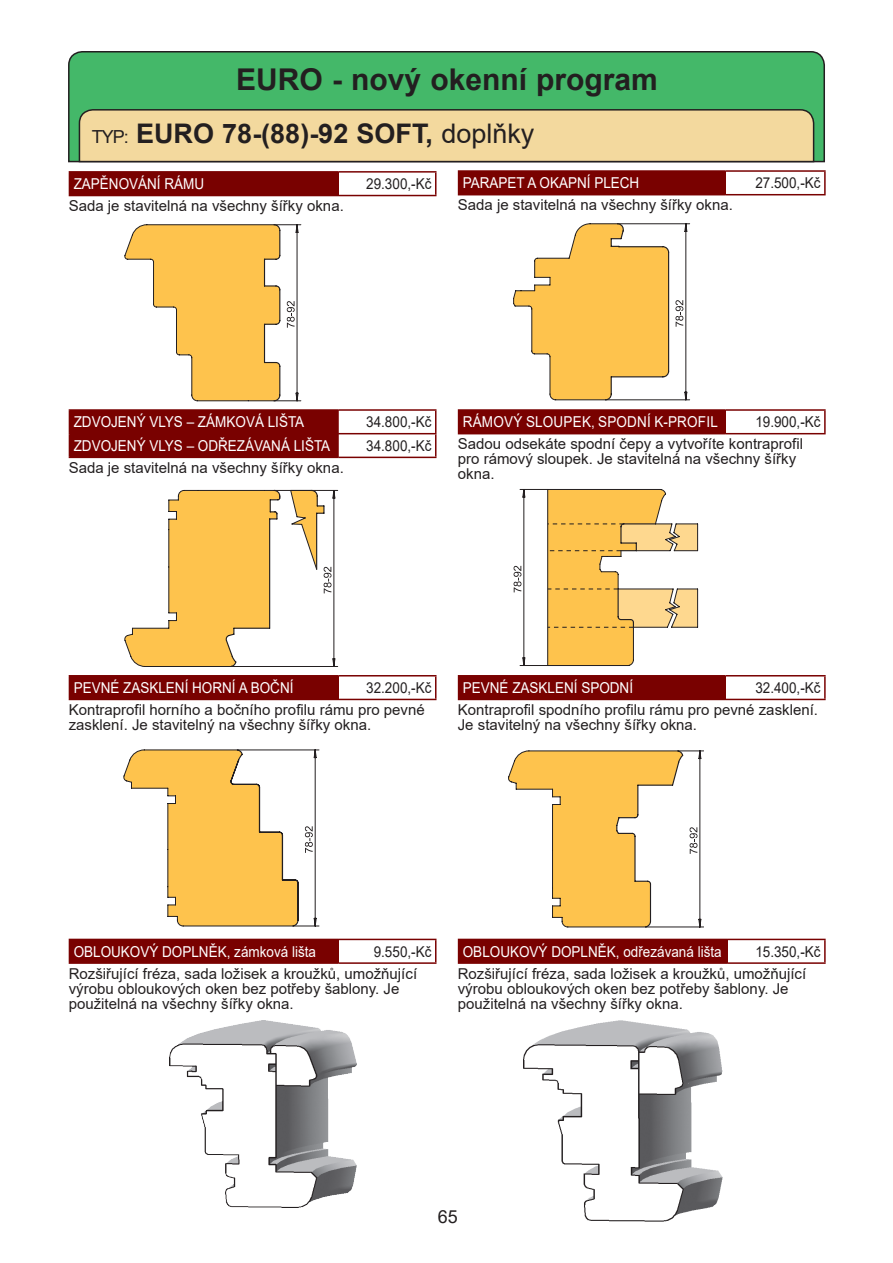
<style>
.page{position:relative;width:893px;height:1263px;background:#fff}
.page>*{position:absolute;margin:0;border:0;box-sizing:border-box;transform-origin:0 0}
.t1{font:700 30px "Arial";color:#231f20}
.t2{font:700 27px "Arial";color:#231f20}
.t3{font:18px "Arial";color:#231f20}
.ppu{font:15px/15px "Arial";color:#231f20}
.inverze{font:15px "Arial";color:#fff;scale:.9 1}
.inverze-2{font:15px "Arial";color:#231f20}
.inverze-3{font:15px "Arial";color:#231f20;scale:.9 1}
.s1{font-weight:400;font-size:18px}
.s2{font-weight:400}
</style>
<div class="page">
<svg style="left:124px;top:224px;width:177px;height:178px"></svg>
<svg style="left:513px;top:223px;width:177px;height:178px"></svg>
<svg style="left:124px;top:489px;width:214px;height:178px"></svg>
<svg style="left:514px;top:489px;width:184px;height:177px"></svg>
<svg style="left:508px;top:750px;width:196px;height:177px"></svg>
<svg style="left:123px;top:749px;width:196px;height:178px"></svg>
<img style="left:169px;top:1020px;width:187px;height:187px">
<img style="left:524px;top:1020px;width:198px;height:201px">
<div style="left:69px;top:172px;width:270px;height:24px;background:#790100"></div>
<hr style="left:69px;top:171px;width:270px;height:2px;background:#790100">
<hr style="left:339px;top:171px;width:97px;height:2px;background:#790100">
<svg style="left:435px;top:173px;width:1px;height:22px"></svg>
<hr style="left:339px;top:195px;width:97px;height:1px;background:#790100">
<div style="left:459px;top:171px;width:267px;height:24px;background:#790100"></div>
<hr style="left:458px;top:170px;width:268px;height:2px;background:#790100">
<svg style="left:458px;top:172px;width:1px;height:22px"></svg>
<hr style="left:726px;top:170px;width:100px;height:2px;background:#790100">
<hr style="left:824px;top:172px;width:2px;height:22px;background:#790100">
<hr style="left:458px;top:194px;width:268px;height:1px;background:#790100">
<hr style="left:726px;top:194px;width:100px;height:1px;background:#790100">
<div style="left:459px;top:410px;width:267px;height:24px;background:#790100"></div>
<hr style="left:458px;top:409px;width:268px;height:2px;background:#790100">
<svg style="left:458px;top:411px;width:1px;height:22px"></svg>
<hr style="left:726px;top:409px;width:100px;height:2px;background:#790100">
<hr style="left:824px;top:411px;width:2px;height:22px;background:#790100">
<hr style="left:458px;top:433px;width:268px;height:1px;background:#790100">
<hr style="left:726px;top:433px;width:100px;height:1px;background:#790100">
<div style="left:69px;top:676px;width:270px;height:23px;background:#790100"></div>
<hr style="left:69px;top:675px;width:270px;height:1px;background:#790100">
<hr style="left:339px;top:675px;width:97px;height:1px;background:#790100">
<svg style="left:435px;top:676px;width:1px;height:23px"></svg>
<hr style="left:69px;top:699px;width:270px;height:1px;background:#790100">
<hr style="left:339px;top:699px;width:97px;height:1px;background:#790100">
<div style="left:459px;top:676px;width:267px;height:23px;background:#790100"></div>
<hr style="left:458px;top:675px;width:268px;height:1px;background:#790100">
<svg style="left:458px;top:676px;width:1px;height:23px"></svg>
<hr style="left:726px;top:675px;width:100px;height:1px;background:#790100">
<hr style="left:824px;top:676px;width:2px;height:23px;background:#790100">
<hr style="left:458px;top:699px;width:268px;height:1px;background:#790100">
<hr style="left:726px;top:699px;width:100px;height:1px;background:#790100">
<div style="left:69px;top:939px;width:270px;height:24px;background:#790100"></div>
<hr style="left:339px;top:939px;width:97px;height:1px;background:#790100">
<svg style="left:435px;top:940px;width:1px;height:22px"></svg>
<hr style="left:69px;top:962px;width:270px;height:2px;background:#790100">
<hr style="left:339px;top:962px;width:97px;height:2px;background:#790100">
<div style="left:459px;top:939px;width:269px;height:24px;background:#790100"></div>
<hr style="left:458px;top:939px;width:270px;height:1px;background:#790100">
<svg style="left:458px;top:940px;width:1px;height:22px"></svg>
<hr style="left:728px;top:939px;width:98px;height:1px;background:#790100">
<hr style="left:824px;top:940px;width:2px;height:22px;background:#790100">
<hr style="left:458px;top:962px;width:270px;height:2px;background:#790100">
<hr style="left:728px;top:962px;width:98px;height:2px;background:#790100">
<hr style="left:69px;top:409px;width:270px;height:2px;background:#790100">
<hr style="left:339px;top:409px;width:97px;height:2px;background:#790100">
<div style="left:69px;top:410px;width:270px;height:47px;background:#790100"></div>
<hr style="left:339px;top:433px;width:97px;height:1px;background:#790100">
<svg style="left:435px;top:411px;width:1px;height:46px"></svg>
<hr style="left:69px;top:457px;width:270px;height:1px;background:#790100">
<hr style="left:339px;top:457px;width:97px;height:1px;background:#790100">
<div style="left:68px;top:51px;width:757px;height:112px;background:#44b869"></div>
<svg style="left:78px;top:108px;width:737px;height:55px;background:#e2cd95"></svg>
<p class="t1" style="left:236px;top:58px;width:423px">EURO - nový okenní program</p>
<p class="t2" style="left:92px;top:114px;width:444px"><span class="s1">TYP:</span> EURO 78-(88)-92 SOFT, <span class="s2">doplňky</span></p>
<p class="inverze" style="left:74px;top:174px;width:147px">ZAPĚNOVÁNÍ RÁMU</p>
<p class="inverze-3" style="left:366px;top:174px;width:74px">29.300,-Kč</p>
<p class="inverze-2" style="left:69px;top:196px;width:277px">Sada je stavitelná na všechny šířky okna.</p>
<p class="inverze" style="left:463px;top:173px;width:198px">PARAPET A OKAPNÍ PLECH</p>
<p class="inverze-3" style="left:755px;top:173px;width:74px">27.500,-Kč</p>
<p class="inverze-2" style="left:458px;top:195px;width:277px">Sada je stavitelná na všechny šířky okna.</p>
<p class="inverze" style="left:74px;top:412px;width:258px">ZDVOJENÝ VLYS – ZÁMKOVÁ LIŠTA</p>
<p class="inverze-3" style="left:366px;top:412px;width:74px">34.800,-Kč</p>
<p class="inverze" style="left:74px;top:435px;width:287px">ZDVOJENÝ VLYS – ODŘEZÁVANÁ LIŠTA</p>
<p class="inverze-3" style="left:366px;top:435px;width:74px">34.800,-Kč</p>
<p class="inverze-2" style="left:69px;top:457px;width:277px">Sada je stavitelná na všechny šířky okna.</p>
<p class="inverze" style="left:463px;top:412px;width:285px">RÁMOVÝ SLOUPEK, SPODNÍ K-PROFIL</p>
<p class="inverze-3" style="left:755px;top:412px;width:74px">19.900,-Kč</p>
<p class="ppu" style="left:458px;top:437px;width:347px">Sadou odsekáte spodní čepy a vytvoříte kontraprofil pro rámový sloupek. Je stavitelná na všechny šířky okna.</p>
<p class="inverze" style="left:74px;top:677px;width:246px">PEVNÉ ZASKLENÍ HORNÍ A BOČNÍ</p>
<p class="inverze-3" style="left:366px;top:677px;width:74px">32.200,-Kč</p>
<p class="ppu" style="left:69px;top:702px;width:358px">Kontraprofil horního a bočního profilu rámu pro pevné zasklení. Je stavitelný na všechny šířky okna.</p>
<p class="inverze" style="left:463px;top:677px;width:191px">PEVNÉ ZASKLENÍ SPODNÍ</p>
<p class="inverze-3" style="left:755px;top:677px;width:74px">32.400,-Kč</p>
<p class="ppu" style="left:458px;top:702px;width:362px">Kontraprofil spodního profilu rámu pro pevné zasklení.<br>Je stavitelný na všechny šířky okna.</p>
<p class="inverze" style="left:74px;top:941px;width:271px">OBLOUKOVÝ DOPLNĚK, zámková lišta</p>
<p class="inverze-3" style="left:374px;top:941px;width:66px">9.550,-Kč</p>
<p class="ppu" style="left:69px;top:966px;width:350px">Rozšiřující fréza, sada ložisek a kroužků, umožňující výrobu obloukových oken bez potřeby šablony. Je použitelná na všechny šířky okna.</p>
<p class="inverze" style="left:463px;top:941px;width:289px">OBLOUKOVÝ DOPLNĚK, odřezávaná lišta</p>
<p class="inverze-3" style="left:755px;top:941px;width:74px">15.350,-Kč</p>
<p class="ppu" style="left:458px;top:966px;width:350px">Rozšiřující fréza, sada ložisek a kroužků, umožňující výrobu obloukových oken bez potřeby šablony. Je použitelná na všechny šířky okna.</p>
<p class="t3" style="left:438px;top:1204px;width:22px">65</p>
</div>
